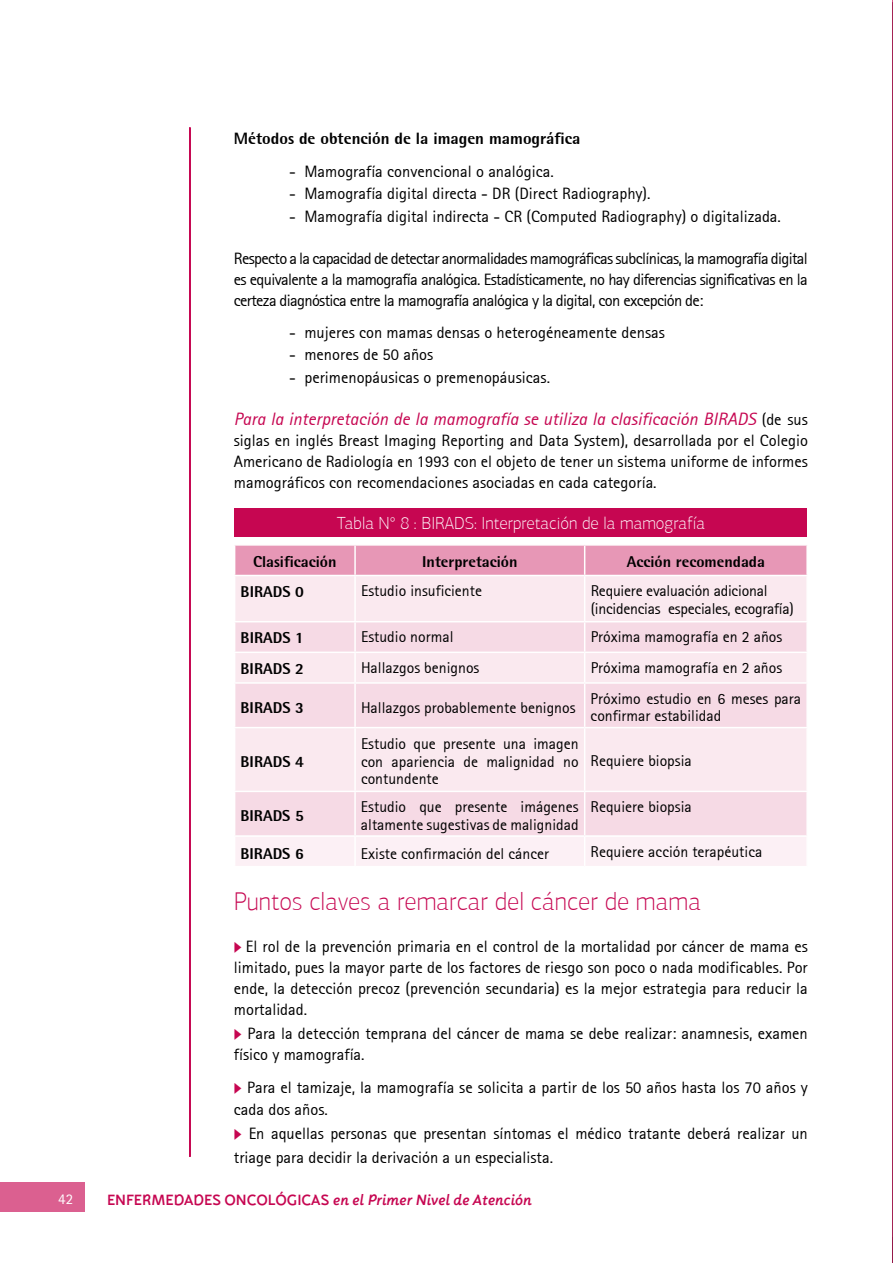
<style>
.page{position:relative;width:893px;height:1263px;background:#fff}
.page>*{position:absolute;margin:0;border:0;box-sizing:border-box;transform-origin:0 0}
.t1{font:100 25.65px "PF Agora Sans Pro";color:#c60651}
.t2{font:italic 18px "AT Rotis Sans Serif";color:#c60651}
.t3{font:100 17.55px "PF Agora Sans Pro";color:#fff}
.t4{font:16.5px/21.1px "AT Rotis Sans Serif";color:#000;text-align:justify}
.t5{font:800 16.5px "AT Rotis Semi Sans";color:#000}
.t6{font:15.75px/17.5px "AT Rotis Sans Serif";color:#000}
.t7{font:800 15.75px "AT Rotis Semi Sans";color:#000}
.t8{font:italic 500 15px "Lux Sans";color:#c60651}
.t9{font:14.85px "AT Rotis Sans Serif";color:#fff}
.s1{font-style:normal;font-size:16.5px;color:#000}
.s2{color:#c60651}
.s3{font-style:normal}
</style>
<div class="page">
<div style="left:235px;top:508px;width:572px;height:29px;background:#c60651"></div>
<div style="left:235px;top:576px;width:571px;height:45px;background:#fae9ef"></div>
<svg style="left:235px;top:622px;width:571px;height:213px;background:#f7e0e9"></svg>
<hr style="left:234px;top:791px;width:121px;height:1px;background:#fff">
<hr style="left:355px;top:791px;width:230px;height:1px;background:#fff">
<hr style="left:354px;top:792px;width:2px;height:43px;background:#fff">
<hr style="left:585px;top:791px;width:223px;height:1px;background:#fff">
<hr style="left:584px;top:792px;width:1px;height:43px;background:#fff">
<div style="left:236px;top:837px;width:570px;height:29px;background:#fcf0f5"></div>
<svg style="left:235px;top:545px;width:572px;height:30px;background:#e79ab8"></svg>
<hr style="left:806px;top:546px;width:2px;height:29px;background:#fff">
<hr style="left:354px;top:576px;width:2px;height:45px;background:#fff">
<hr style="left:584px;top:576px;width:1px;height:45px;background:#fff">
<hr style="left:354px;top:622px;width:2px;height:30px;background:#fff">
<hr style="left:584px;top:622px;width:1px;height:30px;background:#fff">
<hr style="left:234px;top:652px;width:121px;height:1px;background:#fff">
<hr style="left:355px;top:652px;width:230px;height:1px;background:#fff">
<hr style="left:354px;top:653px;width:2px;height:29px;background:#fff">
<hr style="left:585px;top:652px;width:223px;height:1px;background:#fff">
<svg style="left:584px;top:653px;width:1px;height:29px"></svg>
<hr style="left:234px;top:682px;width:121px;height:2px;background:#fff">
<hr style="left:355px;top:682px;width:230px;height:2px;background:#fff">
<hr style="left:354px;top:684px;width:2px;height:43px;background:#fff">
<hr style="left:585px;top:682px;width:223px;height:2px;background:#fff">
<hr style="left:584px;top:684px;width:1px;height:43px;background:#fff">
<hr style="left:234px;top:727px;width:121px;height:1px;background:#fff">
<hr style="left:355px;top:727px;width:230px;height:1px;background:#fff">
<hr style="left:354px;top:728px;width:2px;height:63px;background:#fff">
<hr style="left:585px;top:727px;width:223px;height:1px;background:#fff">
<hr style="left:584px;top:728px;width:1px;height:63px;background:#fff">
<svg style="left:892px;top:0;width:1px;height:1263px"></svg>
<div style="left:0;top:1182px;width:84px;height:30px;background:#db6090"></div>
<hr style="left:189px;top:128px;width:2px;height:1029px;background:#c60651">
<p class="t5" style="left:234px;top:128px;width:348px">Métodos de obtención de la imagen mamográfica</p>
<p class="t4" style="left:289px;top:160px;width:266px">- Mamografía convencional o analógica.</p>
<p class="t4" style="left:289px;top:183px;width:363px">- Mamografía digital directa - DR (Direct Radiography).</p>
<p class="t4" style="left:289px;top:205px;width:493px">- Mamografía digital indirecta - CR (Computed Radiography) o digitalizada.</p>
<p class="t4" style="left:234px;top:248px;width:576px">Respecto a la capacidad de detectar anormalidades mamográficas subclínicas, la mamografía digital es equivalente a la mamografía analógica. Estadísticamente, no hay diferencias significativas en la certeza diagnóstica entre la mamografía analógica y la digital, con excepción de:</p>
<p class="t4" style="left:289px;top:321px;width:377px">- mujeres con mamas densas o heterogéneamente densas</p>
<p class="t4" style="left:289px;top:344px;width:146px">- menores de 50 años</p>
<p class="t4" style="left:289px;top:366px;width:262px">- perimenopáusicas o premenopáusicas.</p>
<p class="t2" style="left:234px;top:408px;width:576px">Para la interpretación de la mamografía se utiliza la clasificación BIRADS <span class="s1">(de sus</span></p>
<p class="t4" style="left:234px;top:430px;width:576px">siglas en inglés Breast Imaging Reporting and Data System), desarrollada por el Colegio Americano de Radiología en 1993 con el objeto de tener un sistema uniforme de informes mamográficos con recomendaciones asociadas en cada categoría.</p>
<p class="t3" style="left:337px;top:513px;width:370px">Tabla N° 8 : BIRADS: Interpretación de la mamografía</p>
<p class="t7" style="left:253px;top:552px;width:85px">Clasificación</p>
<p class="t7" style="left:422px;top:552px;width:97px">Interpretación</p>
<p class="t7" style="left:627px;top:552px;width:140px">Acción recomendada</p>
<p class="t7" style="left:241px;top:581px;width:65px">BIRADS 0</p>
<p class="t6" style="left:361px;top:582px;width:123px">Estudio insuficiente</p>
<p class="t6" style="left:591px;top:582px;width:205px">Requiere evaluación adicional (incidencias especiales, ecografía)</p>
<p class="t7" style="left:241px;top:628px;width:65px">BIRADS 1</p>
<p class="t6" style="left:361px;top:628px;width:94px">Estudio normal</p>
<p class="t6" style="left:591px;top:628px;width:193px">Próxima mamografía en 2 años</p>
<p class="t7" style="left:241px;top:658px;width:65px">BIRADS 2</p>
<p class="t6" style="left:361px;top:659px;width:120px">Hallazgos benignos</p>
<p class="t6" style="left:591px;top:659px;width:193px">Próxima mamografía en 2 años</p>
<p class="t7" style="left:241px;top:698px;width:65px">BIRADS 3</p>
<p class="t6" style="left:361px;top:698px;width:216px">Hallazgos probablemente benignos</p>
<p class="t6" style="left:591px;top:689px;width:212px">Próximo estudio en 6 meses para confirmar estabilidad</p>
<p class="t7" style="left:241px;top:752px;width:65px">BIRADS 4</p>
<p class="t6" style="left:361px;top:735px;width:219px;text-align:justify">Estudio que presente una imagen con apariencia de malignidad no contundente</p>
<p class="t6" style="left:591px;top:751px;width:103px">Requiere biopsia</p>
<p class="t7" style="left:241px;top:806px;width:65px">BIRADS 5</p>
<p class="t6" style="left:361px;top:798px;width:219px">Estudio que presente imágenes altamente sugestivas de malignidad</p>
<p class="t6" style="left:591px;top:798px;width:103px">Requiere biopsia</p>
<p class="t7" style="left:241px;top:844px;width:65px">BIRADS 6</p>
<p class="t6" style="left:361px;top:844px;width:190px">Existe confirmación del cáncer</p>
<p class="t6" style="left:591px;top:842px;width:173px">Requiere acción terapéutica</p>
<h1 class="t1" style="left:234px;top:886px;width:469px">Puntos claves a remarcar del cáncer de mama</h1>
<p class="t4" style="left:234px;top:935px;width:575px"><span class="s2">◆</span> El rol de la prevención primaria en el control de la mortalidad por cáncer de mama es limitado, pues la mayor parte de los factores de riesgo son poco o nada modificables. Por ende, la detección precoz (prevención secundaria) es la mejor estrategia para reducir la mortalidad.</p>
<p class="t4" style="left:234px;top:1023px;width:575px"><span class="s2">◆</span> Para la detección temprana del cáncer de mama se debe realizar: anamnesis, examen físico y mamografía.</p>
<p class="t4" style="left:234px;top:1077px;width:575px"><span class="s2">◆</span> Para el tamizaje, la mamografía se solicita a partir de los 50 años hasta los 70 años y cada dos años.</p>
<p class="t4" style="left:234px;top:1121px;width:575px;line-height:24px"><span class="s2">◆</span> En aquellas personas que presentan síntomas el médico tratante deberá realizar un triage para decidir la derivación a un especialista.</p>
<p class="t9" style="left:58px;top:1190px;width:16px">42</p>
<p class="t8" style="left:107px;top:1191px;width:426px"><span class="s3">ENFERMEDADES ONCOLÓGICAS</span> en el Primer Nivel de Atención</p>
</div>
